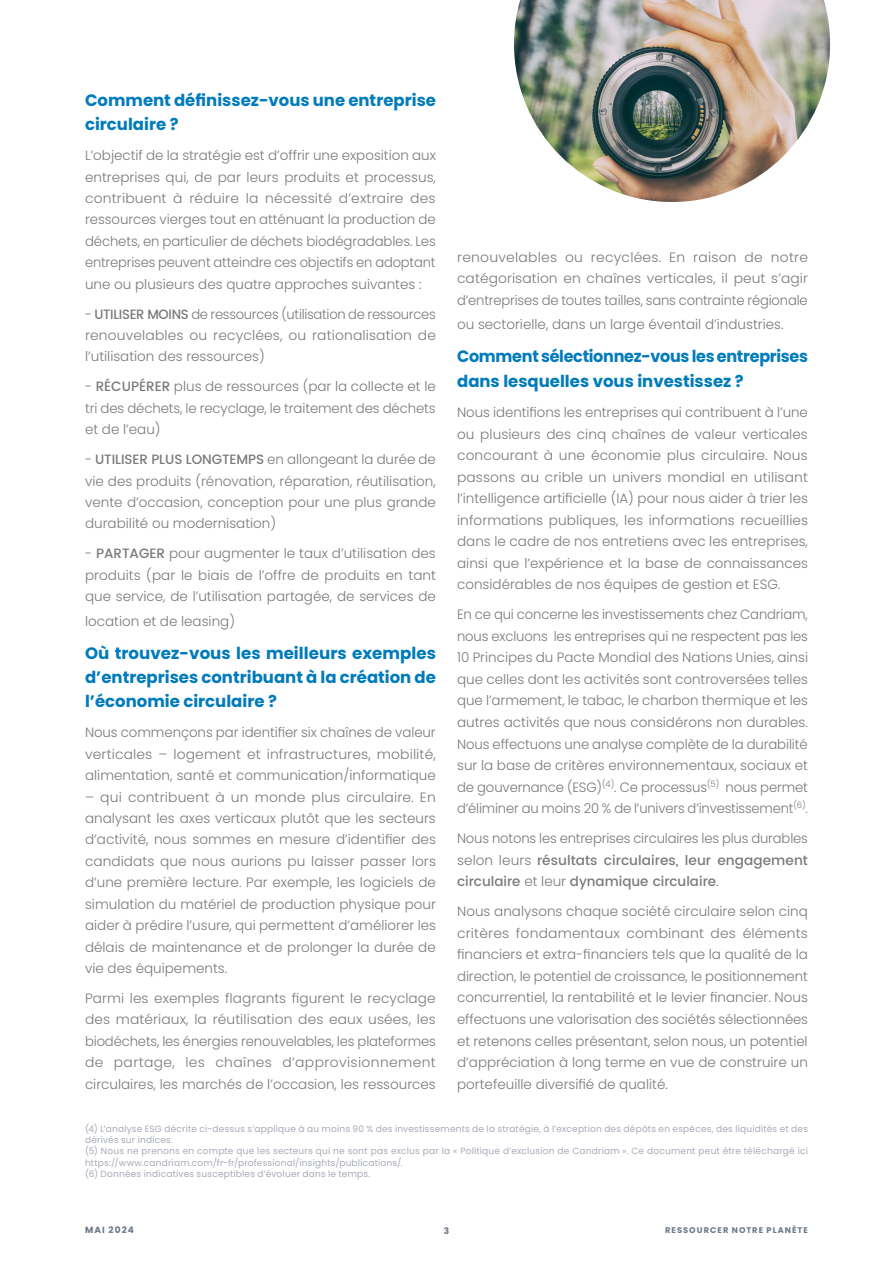
<style>
.page{position:relative;width:893px;height:1263px;background:#fff}
.page>*{position:absolute;margin:0;border:0;box-sizing:border-box;transform-origin:0 0}
.t1{font:700 16.5px/24.5px "Poppins";color:#007bbb}
.t2{font:700 16.5px/24.6px "Poppins";letter-spacing:-.02em;color:#007bbb}
.t3{font:300 13.5px/21.5px "Poppins";color:#7a7a7a;text-align:justify}
.t4{font:9px/11.2px "Poppins";letter-spacing:.025em;color:#a7abb7}
.t5{font:700 9px "Poppins";letter-spacing:.12em;color:#6b7888}
.t6{font:700 8.25px "Poppins";letter-spacing:.125em;color:#6b7888}
.s1{font-weight:500}
</style>
<div class="page">
<img style="left:514px;top:0;width:316px;height:202px">
<p class="t1" style="left:85px;top:88px;width:352px">Comment définissez-vous une entreprise circulaire ?</p>
<p class="t3" style="left:85px;top:145px;width:352px">L’objectif de la stratégie est d’offrir une exposition aux entreprises qui, de par leurs produits et processus, contribuent à réduire la nécessité d’extraire des ressources vierges tout en atténuant la production de déchets, en particulier de déchets biodégradables. Les entreprises peuvent atteindre ces objectifs en adoptant une ou plusieurs des quatre approches suivantes :</p>
<p class="t3" style="left:85px;top:303px;width:352px">- <span class="s1">UTILISER MOINS</span> de ressources (utilisation de ressources renouvelables ou recyclées, ou rationalisation de l’utilisation des ressources)</p>
<p class="t3" style="left:85px;top:376px;width:352px">- <span class="s1">RÉCUPÉRER</span> plus de ressources (par la collecte et le tri des déchets, le recyclage, le traitement des déchets et de l’eau)</p>
<p class="t3" style="left:85px;top:449px;width:352px">- <span class="s1">UTILISER PLUS LONGTEMPS</span> en allongeant la durée de vie des produits (rénovation, réparation, réutilisation, vente d’occasion, conception pour une plus grande durabilité ou modernisation)</p>
<p class="t3" style="left:85px;top:543px;width:352px">- <span class="s1">PARTAGER</span> pour augmenter le taux d’utilisation des produits (par le biais de l’offre de produits en tant que service, de l’utilisation partagée, de services de</p>
<p class="t3" style="left:85px;top:610px;width:151px">location et de leasing)</p>
<p class="t1" style="left:85px;top:641px;width:352px;text-align:justify">Où trouvez-vous les meilleurs exemples d’entreprises contribuant à la création de l’économie circulaire ?</p>
<p class="t3" style="left:85px;top:722px;width:352px">Nous commençons par identifier six chaînes de valeur verticales – logement et infrastructures, mobilité, alimentation, santé et communication/informatique</p>
<p class="t3" style="left:85px;top:786px;width:352px">– qui contribuent à un monde plus circulaire. En analysant les axes verticaux plutôt que les secteurs d’activité, nous sommes en mesure d’identifier des candidats que nous aurions pu laisser passer lors d’une première lecture. Par exemple, les logiciels de simulation du matériel de production physique pour aider à prédire l’usure, qui permettent d’améliorer les délais de maintenance et de prolonger la durée de vie des équipements.</p>
<p class="t3" style="left:85px;top:987px;width:352px">Parmi les exemples flagrants figurent le recyclage des matériaux, la réutilisation des eaux usées, les biodéchets, les énergies renouvelables, les plateformes de partage, les chaînes d’approvisionnement circulaires, les marchés de l’occasion, les ressources</p>
<p class="t3" style="left:457px;top:246px;width:353px">renouvelables ou recyclées. En raison de notre catégorisation en chaînes verticales, il peut s’agir d’entreprises de toutes tailles, sans contrainte régionale</p>
<p class="t3" style="left:457px;top:314px;width:328px">ou sectorielle, dans un large éventail d’industries.</p>
<p class="t2" style="left:457px;top:344px;width:352px">Comment sélectionnez-vous les entreprises dans lesquelles vous investissez ?</p>
<p class="t3" style="left:457px;top:401px;width:352px">Nous identifions les entreprises qui contribuent à l’une ou plusieurs des cinq chaînes de valeur verticales concourant à une économie plus circulaire. Nous passons au crible un univers mondial en utilisant l’intelligence artificielle (IA) pour nous aider à trier les informations publiques, les informations recueillies dans le cadre de nos entretiens avec les entreprises, ainsi que l’expérience et la base de connaissances considérables de nos équipes de gestion et ESG.</p>
<p class="t3" style="left:457px;top:604px;width:352px">En ce qui concerne les investissements chez Candriam, nous excluons les entreprises qui ne respectent pas les 10 Principes du Pacte Mondial des Nations Unies, ainsi que celles dont les activités sont controversées telles que l’armement, le tabac, le charbon thermique et les autres activités que nous considérons non durables.<br>Nous effectuons une analyse complète de la durabilité sur la base de critères environnementaux, sociaux et de gouvernance (ESG)<sup>(4)</sup>. Ce processus<sup>(5)</sup> nous permet d’éliminer au moins 20 % de l’univers d’investissement<sup>(6)</sup>.</p>
<p class="t3" style="left:457px;top:828px;width:352px">Nous notons les entreprises circulaires les plus durables selon leurs <span class="s1">résultats circulaires, leur engagement circulaire</span> et leur <span class="s1">dynamique circulaire</span>.</p>
<p class="t3" style="left:457px;top:901px;width:352px">Nous analysons chaque société circulaire selon cinq critères fondamentaux combinant des éléments financiers et extra-financiers tels que la qualité de la direction, le potentiel de croissance, le positionnement concurrentiel, la rentabilité et le levier financier. Nous effectuons une valorisation des sociétés sélectionnées et retenons celles présentant, selon nous, un potentiel d’appréciation à long terme en vue de construire un portefeuille diversifié de qualité.</p>
<p class="t4" style="left:85px;top:1123px;width:724px">(4) L’analyse ESG décrite ci-dessus s’applique à au moins 90 % des investissements de la stratégie, à l’exception des dépôts en espèces, des liquidités et des dérivés sur indices.<br>(5) Nous ne prenons en compte que les secteurs qui ne sont pas exclus par la « Politique d’exclusion de Candriam ». Ce document peut être téléchargé ici https://www.candriam.com/fr-fr/professional/insights/publications/.<br>(6) Données indicatives susceptibles d’évoluer dans le temps.</p>
<p class="t5" style="left:85px;top:1224px;width:50px">MAI 2024</p>
<p class="t5" style="left:444px;top:1225px;width:7px">3</p>
<p class="t6" style="left:665px;top:1225px;width:144px">RESSOURCER NOTRE PLANÈTE</p>
</div>
